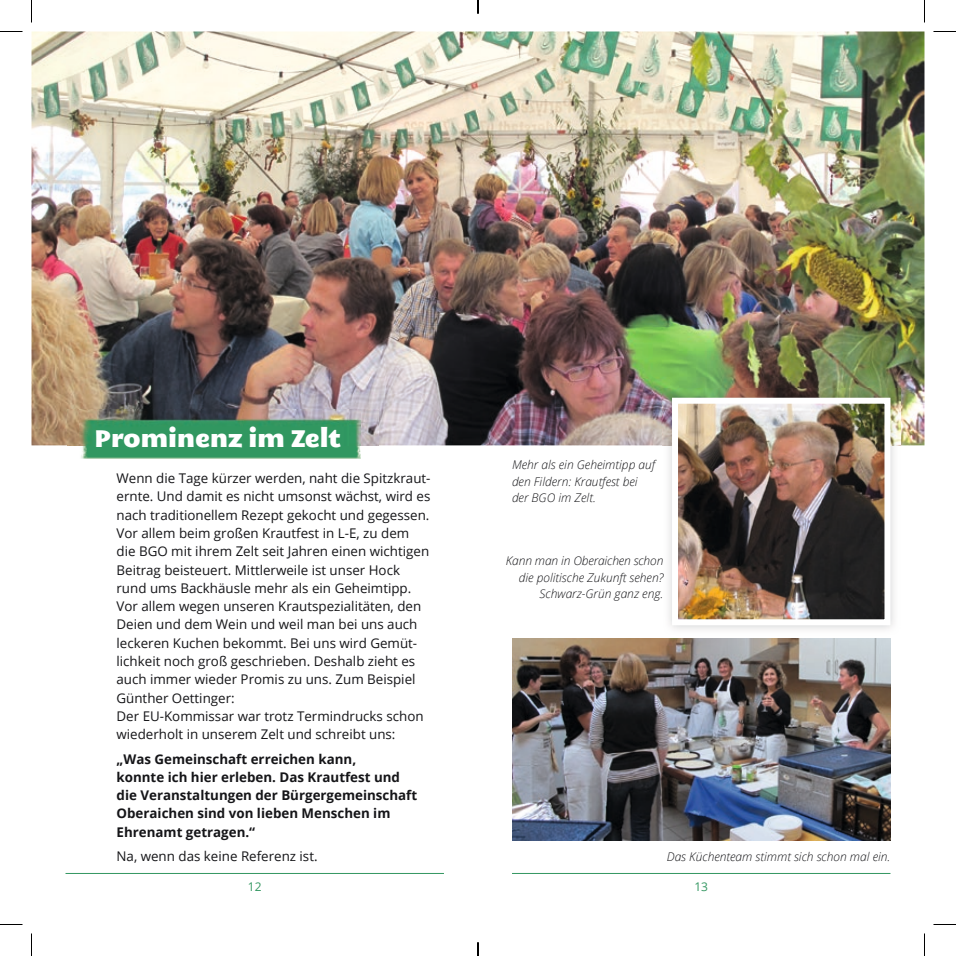
<style>
.page{position:relative;width:956px;height:956px;background:#fff}
.page>*{position:absolute;margin:0;border:0;box-sizing:border-box;transform-origin:0 0}
.t1{font:24px "M Egalopolis Extra";color:#fff}
.t2{font:13.35px/18.3px "Open Sans";color:#151518}
.t3{font:700 13.35px/18.3px "Open Sans";color:#151518}
.t4{font:italic 300 12px/16.5px "Open Sans";color:#151518}
.t5{font:12px "Open Sans";color:#339761}
</style>
<div class="page">
<hr style="left:66px;top:873px;width:378px;height:1px;background:#339761">
<hr style="left:512px;top:873px;width:378px;height:1px;background:#339761">
<img style="left:32px;top:32px;width:892px;height:413px">
<img style="left:512px;top:639px;width:378px;height:201px">
<img style="left:662px;top:388px;width:238px;height:242px">
<img style="left:679px;top:405px;width:204px;height:213px">
<div style="left:672px;top:398px;width:218px;height:227px;border:6px solid #fff"></div>
<img style="left:68px;top:410px;width:30px;height:35px">
<img style="left:80px;top:445px;width:280px;height:14px">
<img style="left:360px;top:410px;width:19px;height:49px">
<img style="left:348px;top:410px;width:12px;height:35px">
<img style="left:98px;top:410px;width:250px;height:49px">
<svg style="left:0;top:31px;width:22px;height:1px"></svg>
<svg style="left:933px;top:31px;width:23px;height:1px"></svg>
<svg style="left:0;top:924px;width:22px;height:1px"></svg>
<svg style="left:933px;top:924px;width:23px;height:1px"></svg>
<svg style="left:31px;top:0;width:1px;height:23px"></svg>
<svg style="left:31px;top:933px;width:1px;height:23px"></svg>
<svg style="left:924px;top:0;width:1px;height:23px"></svg>
<svg style="left:924px;top:933px;width:1px;height:23px"></svg>
<svg style="left:477px;top:0;width:2px;height:14px"></svg>
<svg style="left:477px;top:942px;width:2px;height:14px"></svg>
<h1 class="t1" style="left:95px;top:420px;width:248px">Prominenz im Zelt</h1>
<p class="t2" style="left:117px;top:469px;width:316px">Wenn die Tage kürzer werden, naht die Spitzkraut&shy;ernte. Und damit es nicht umsonst wächst, wird es nach traditionellem Rezept gekocht und gegessen.<br>Vor allem beim großen Krautfest in L-E, zu dem die BGO mit ihrem Zelt seit Jahren einen wichtigen Beitrag beisteuert. Mittlerweile ist unser Hock rund ums Backhäusle mehr als ein Geheimtipp.<br>Vor allem wegen unseren Krautspezialitäten, den Deien und dem Wein und weil man bei uns auch leckeren Kuchen bekommt. Bei uns wird Gemüt&shy;lichkeit noch groß geschrieben. Deshalb zieht es auch immer wieder Promis zu uns. Zum Beispiel Günther Oettinger:<br>Der EU-Kommissar war trotz Termindrucks schon wiederholt in unserem Zelt und schreibt uns:</p>
<p class="t3" style="left:117px;top:749px;width:302px">„Was Gemeinschaft erreichen kann,<br>konnte ich hier erleben. Das Krautfest und die Veranstaltungen der Bürgergemeinschaft Oberaichen sind von lieben Menschen im Ehrenamt getragen.“</p>
<p class="t2" style="left:117px;top:847px;width:203px">Na, wenn das keine Referenz ist.</p>
<p class="t4" style="left:512px;top:456px;width:145px">Mehr als ein Geheimtipp auf den Fildern: Krautfest bei der BGO im Zelt.</p>
<p class="t4" style="left:506px;top:552px;width:159px;text-align:right">Kann man in Oberaichen schon die politische Zukunft sehen?<br>Schwarz-Grün ganz eng.</p>
<p class="t4" style="left:667px;top:848px;width:225px">Das Küchenteam stimmt sich schon mal ein.</p>
<p class="t5" style="left:248px;top:878px;width:15px">12</p>
<p class="t5" style="left:694px;top:878px;width:15px">13</p>
</div>
